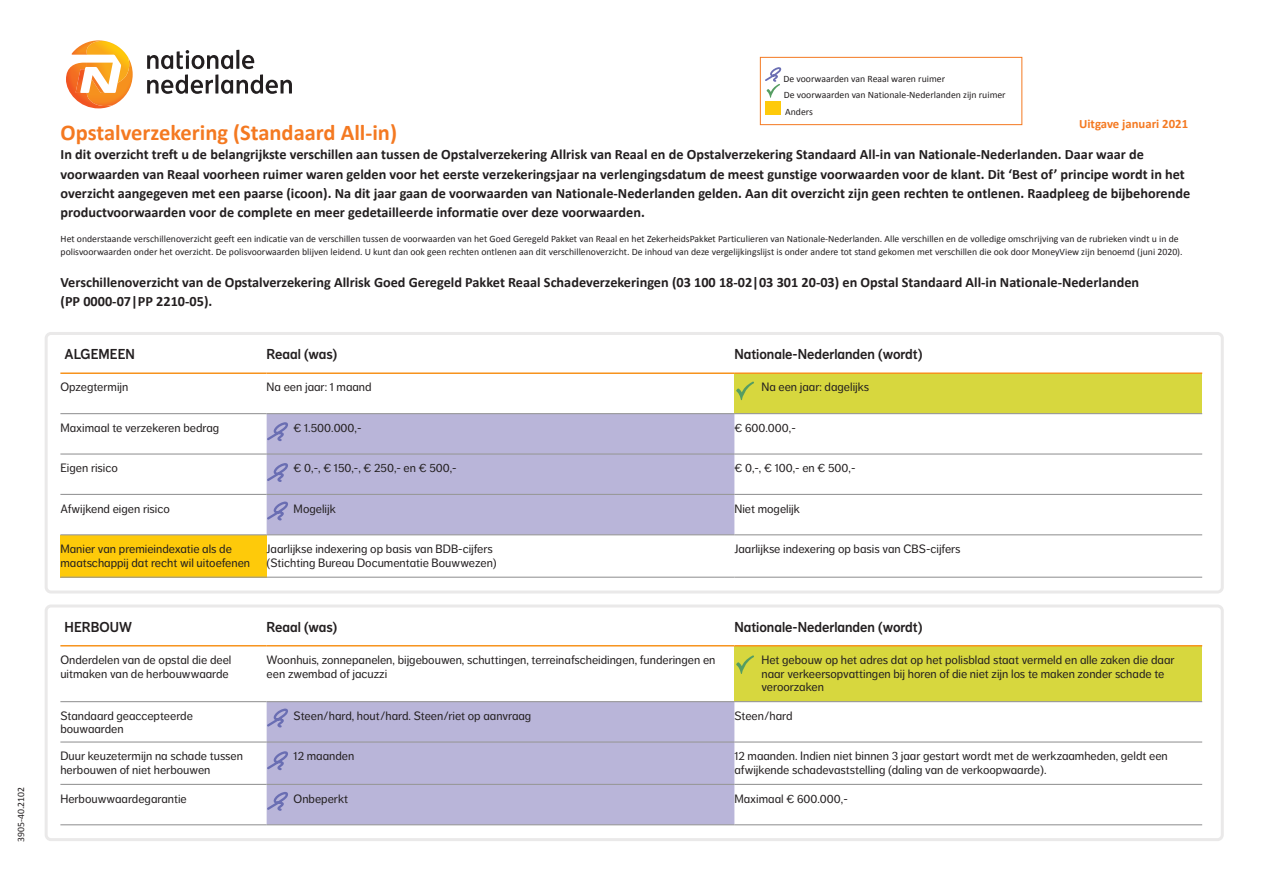
<style>
.page{position:relative;width:1263px;height:893px;background:#fff}
.page>*{position:absolute;margin:0;border:0;box-sizing:border-box;transform-origin:0 0}
.Formulier_naam{font:700 22.5px "Calibri";color:#f47921}
.Formulier_naam_subko{font:700 14.25px/19.2px "Calibri";color:#231f20}
.brood{font:14.25px "NN Dagny Display";color:#231f20}
.Uitgave{font:700 12.75px "Calibri";color:#f47921}
.brood-2{font:12px/13.5px "NN Dagny Text";color:#231f20}
._6__Voetnoot{font:9.75px/12.8px "Calibri";color:#231f20}
</style>
<div class="page">
<svg style="left:66px;top:40px;width:226px;height:69px"></svg>
<div style="left:734px;top:373px;width:468px;height:41px;background:#d7d73e"></div>
<div style="left:267px;top:414px;width:467px;height:120px;background:#b9b5d9"></div>
<div style="left:60px;top:535px;width:207px;height:42px;background:#feca0a"></div>
<hr style="left:60px;top:413px;width:207px;height:1px;background:#99999a">
<hr style="left:267px;top:413px;width:467px;height:1px;background:#99999a">
<hr style="left:734px;top:413px;width:468px;height:1px;background:#99999a">
<hr style="left:60px;top:453px;width:207px;height:2px;background:#99999a">
<hr style="left:267px;top:453px;width:467px;height:2px;background:#99999a">
<hr style="left:734px;top:453px;width:468px;height:2px;background:#99999a">
<hr style="left:60px;top:494px;width:207px;height:1px;background:#99999a">
<hr style="left:267px;top:494px;width:467px;height:1px;background:#99999a">
<hr style="left:734px;top:494px;width:468px;height:1px;background:#99999a">
<hr style="left:60px;top:534px;width:207px;height:1px;background:#99999a">
<hr style="left:267px;top:534px;width:467px;height:1px;background:#99999a">
<hr style="left:734px;top:534px;width:468px;height:1px;background:#99999a">
<hr style="left:60px;top:577px;width:207px;height:1px;background:#99999a">
<hr style="left:267px;top:577px;width:467px;height:1px;background:#99999a">
<hr style="left:734px;top:577px;width:468px;height:1px;background:#99999a">
<hr style="left:60px;top:372px;width:207px;height:2px;background:#f7931d">
<hr style="left:267px;top:372px;width:467px;height:2px;background:#f7931d">
<hr style="left:734px;top:372px;width:468px;height:2px;background:#f7931d">
<div style="left:45px;top:332px;width:1179px;height:261px;border:3px solid #eae9e9;border-radius:5px"></div>
<div style="left:734px;top:646px;width:468px;height:56px;background:#d7d73e"></div>
<div style="left:267px;top:702px;width:467px;height:122px;background:#b9b5d9"></div>
<hr style="left:60px;top:701px;width:207px;height:1px;background:#99999a">
<hr style="left:267px;top:701px;width:467px;height:1px;background:#99999a">
<hr style="left:734px;top:701px;width:468px;height:1px;background:#99999a">
<hr style="left:60px;top:741px;width:207px;height:2px;background:#99999a">
<hr style="left:267px;top:741px;width:467px;height:2px;background:#99999a">
<hr style="left:734px;top:741px;width:468px;height:2px;background:#99999a">
<hr style="left:60px;top:784px;width:207px;height:1px;background:#99999a">
<hr style="left:267px;top:784px;width:467px;height:1px;background:#99999a">
<hr style="left:734px;top:784px;width:468px;height:1px;background:#99999a">
<hr style="left:60px;top:824px;width:207px;height:1px;background:#99999a">
<hr style="left:267px;top:824px;width:467px;height:1px;background:#99999a">
<hr style="left:734px;top:824px;width:468px;height:1px;background:#99999a">
<hr style="left:60px;top:645px;width:207px;height:1px;background:#f7931d">
<hr style="left:267px;top:645px;width:467px;height:1px;background:#f7931d">
<hr style="left:734px;top:645px;width:468px;height:1px;background:#f7931d">
<div style="left:45px;top:604px;width:1179px;height:237px;border:3px solid #eae9e9;border-radius:5px"></div>
<svg style="left:736px;top:381px;width:18px;height:19px"></svg>
<svg style="left:736px;top:655px;width:18px;height:19px"></svg>
<svg style="left:267px;top:422px;width:21px;height:19px"></svg>
<svg style="left:267px;top:463px;width:21px;height:19px"></svg>
<svg style="left:267px;top:502px;width:21px;height:18px"></svg>
<svg style="left:267px;top:709px;width:21px;height:18px"></svg>
<svg style="left:267px;top:751px;width:21px;height:19px"></svg>
<svg style="left:267px;top:792px;width:21px;height:19px"></svg>
<svg style="left:765px;top:67px;width:16px;height:31px"></svg>
<div style="left:765px;top:102px;width:16px;height:13px;background:#feca0a"></div>
<div style="left:760px;top:57px;width:262px;height:68px;border:1px solid #f47921"></div>
<p class="_6__Voetnoot" style="left:14px;top:842px;width:56px;rotate:-90deg">3905-40.2102</p>
<p class="_6__Voetnoot" style="left:783px;top:72px;width:163px">De voorwaarden van Reaal waren ruimer</p>
<p class="_6__Voetnoot" style="left:784px;top:88px;width:223px">De voorwaarden van Nationale-Nederlanden zijn ruimer</p>
<p class="_6__Voetnoot" style="left:785px;top:105px;width:29px">Anders</p>
<p class="Uitgave" style="left:1079px;top:114px;width:110px">Uitgave januari 2021</p>
<p class="Formulier_naam" style="left:61px;top:117px;width:338px">Opstalverzekering (Standaard All-in)</p>
<p class="Formulier_naam_subko" style="left:61px;top:145px;width:1131px">In dit overzicht treft u de belangrijkste verschillen aan tussen de Opstalverzekering Allrisk van Reaal en de Opstalverzekering Standaard All-in van Nationale-Nederlanden. Daar waar de voorwaarden van Reaal voorheen ruimer waren gelden voor het eerste verzekeringsjaar na verlengingsdatum de meest gunstige voorwaarden voor de klant. Dit ‘Best of’ principe wordt in het overzicht aangegeven met een paarse (icoon). Na dit jaar gaan de voorwaarden van Nationale-Nederlanden gelden. Aan dit overzicht zijn geen rechten te ontlenen. Raadpleeg de bijbehorende productvoorwaarden voor de complete en meer gedetailleerde informatie over deze voorwaarden.</p>
<p class="_6__Voetnoot" style="left:61px;top:232px;width:1123px">Het onderstaande verschillenoverzicht geeft een indicatie van de verschillen tussen de voorwaarden van het Goed Geregeld Pakket van Reaal en het ZekerheidsPakket Particulieren van Nationale-Nederlanden. Alle verschillen en de volledige omschrijving van de rubrieken vindt u in de polisvoorwaarden onder het overzicht. De polisvoorwaarden blijven leidend. U kunt dan ook geen rechten ontlenen aan dit verschillenoverzicht. De inhoud van deze vergelijkingslijst is onder andere tot stand gekomen met verschillen die ook door MoneyView zijn benoemd (juni 2020).</p>
<p class="Formulier_naam_subko" style="left:61px;top:272px;width:1080px">Verschillenoverzicht van de Opstalverzekering Allrisk Goed Geregeld Pakket Reaal Schadeverzekeringen (03 100 18-02|03 301 20-03) en Opstal Standaard All-in Nationale-Nederlanden (PP 0000-07|PP 2210-05).</p>
<p class="brood" style="left:65px;top:346px;width:72px">ALGEMEEN</p>
<p class="brood" style="left:267px;top:346px;width:72px">Reaal (was)</p>
<p class="brood" style="left:734px;top:346px;width:189px">Nationale-Nederlanden (wordt)</p>
<p class="brood-2" style="left:60px;top:381px;width:69px">Opzegtermijn</p>
<p class="brood-2" style="left:267px;top:381px;width:107px">Na een jaar: 1 maand</p>
<p class="brood-2" style="left:761px;top:381px;width:109px">Na een jaar: dagelijks</p>
<p class="brood-2" style="left:60px;top:421px;width:160px">Maximaal te verzekeren bedrag</p>
<p class="brood-2" style="left:294px;top:421px;width:69px">€ 1.500.000,-</p>
<p class="brood-2" style="left:734px;top:421px;width:63px">€ 600.000,-</p>
<p class="brood-2" style="left:60px;top:461px;width:59px">Eigen risico</p>
<p class="brood-2" style="left:294px;top:461px;width:165px">€ 0,-, € 150,-, € 250,- en € 500,-</p>
<p class="brood-2" style="left:734px;top:461px;width:123px">€ 0,-, € 100,- en € 500,-</p>
<p class="brood-2" style="left:60px;top:502px;width:111px">Afwijkend eigen risico</p>
<p class="brood-2" style="left:294px;top:502px;width:44px">Mogelijk</p>
<p class="brood-2" style="left:734px;top:502px;width:67px">Niet mogelijk</p>
<p class="brood-2" style="left:60px;top:542px;width:191px">Manier van premieindexatie als de maatschappij dat recht wil uitoefenen</p>
<p class="brood-2" style="left:267px;top:542px;width:228px">Jaarlijkse indexering op basis van BDB-cijfers</p>
<p class="brood-2" style="left:734px;top:542px;width:228px">Jaarlijkse indexering op basis van CBS-cijfers</p>
<p class="brood-2" style="left:267px;top:556px;width:232px">(Stichting Bureau Documentatie Bouwwezen)</p>
<p class="brood" style="left:65px;top:618px;width:69px">HERBOUW</p>
<p class="brood" style="left:267px;top:618px;width:72px">Reaal (was)</p>
<p class="brood" style="left:734px;top:618px;width:189px">Nationale-Nederlanden (wordt)</p>
<p class="brood-2" style="left:60px;top:653px;width:173px">Onderdelen van de opstal die deel uitmaken van de herbouwwaarde</p>
<p class="brood-2" style="left:267px;top:653px;width:450px">Woonhuis, zonnepanelen, bijgebouwen, schuttingen, terreinafscheidingen, funderingen en een zwembad of jacuzzi</p>
<p class="brood-2" style="left:761px;top:653px;width:415px">Het gebouw op het adres dat op het polisblad staat vermeld en alle zaken die daar naar verkeersopvattingen bij horen of die niet zijn los te maken zonder schade te veroorzaken</p>
<p class="brood-2" style="left:60px;top:709px;width:134px">Standaard geaccepteerde bouwaarden</p>
<p class="brood-2" style="left:294px;top:709px;width:239px">Steen/hard, hout/hard. Steen/riet op aanvraag</p>
<p class="brood-2" style="left:734px;top:709px;width:60px">Steen/hard</p>
<p class="brood-2" style="left:60px;top:749px;width:184px">Duur keuzetermijn na schade tussen herbouwen of niet herbouwen</p>
<p class="brood-2" style="left:294px;top:749px;width:62px">12 maanden</p>
<p class="brood-2" style="left:734px;top:749px;width:435px">12 maanden. Indien niet binnen 3 jaar gestart wordt met de werkzaamheden, geldt een afwijkende schadevaststelling (daling van de verkoopwaarde).</p>
<p class="brood-2" style="left:60px;top:792px;width:128px">Herbouwwaardegarantie</p>
<p class="brood-2" style="left:294px;top:792px;width:56px">Onbeperkt</p>
<p class="brood-2" style="left:734px;top:792px;width:115px">Maximaal € 600.000,-</p>
</div>
